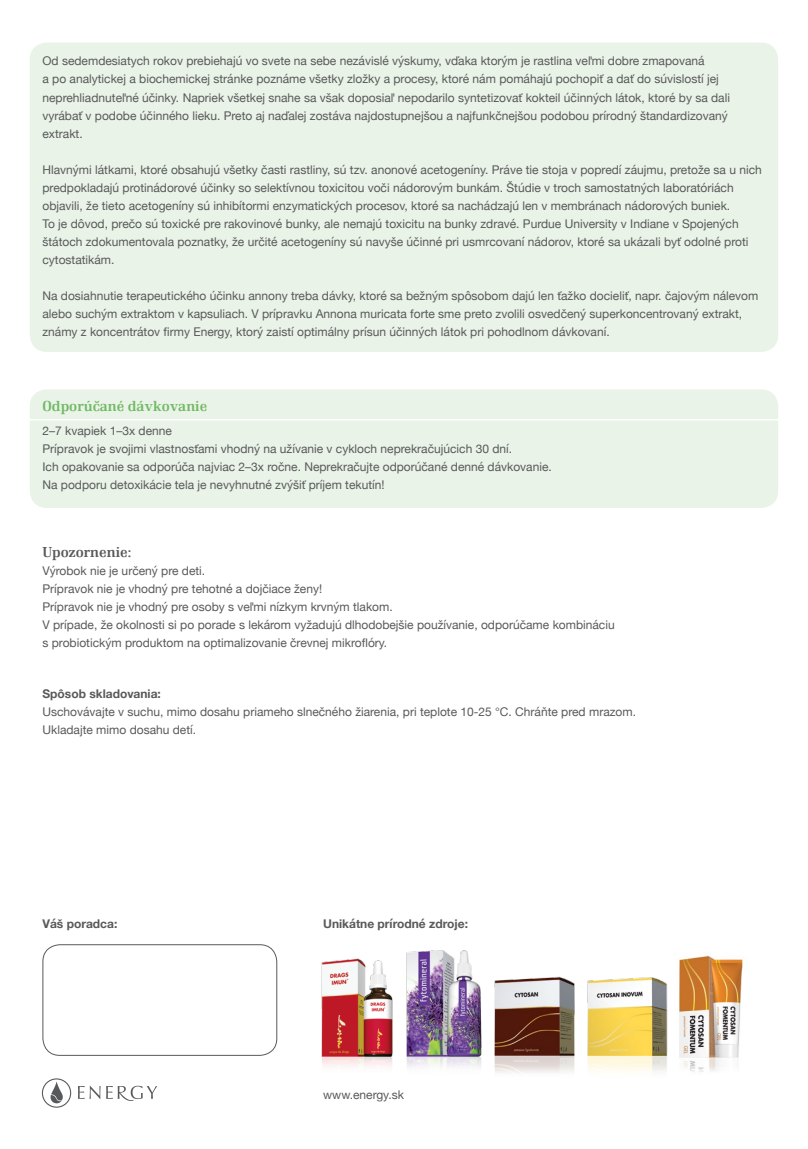
<style>
.page{position:relative;width:808px;height:1149px;background:#fff}
.page>*{position:absolute;margin:0;border:0;box-sizing:border-box;transform-origin:0 0}
.t1{font:500 15px "Renault TCE";color:#70b965}
.t2{font:500 15px "Renault TCE";color:#58595b}
.t3{font:12px/18px "Helvetica Neue";color:#58595b}
.t4{font:700 12px "Helvetica Neue";color:#58595b}
</style>
<div class="page">
<div style="left:30px;top:389px;width:748px;height:118px;background:#eaf3e7;border-radius:17px"></div>
<hr style="left:0;top:419px;width:808px;height:1px;background:#fff">
<div style="left:30px;top:43px;width:748px;height:309px;background:#eaf3e7;border-radius:17px"></div>
<div style="left:43px;top:944px;width:234px;height:111px;border:1px solid #58595b;border-radius:17px"></div>
<svg style="left:42px;top:1078px;width:29px;height:29px"></svg>
<svg style="left:78px;top:1085px;width:79px;height:15px"></svg>
<img style="left:321px;top:958px;width:72px;height:108px">
<img style="left:406px;top:950px;width:76px;height:117px">
<img style="left:494px;top:976px;width:81px;height:97px">
<img style="left:587px;top:977px;width:81px;height:95px">
<img style="left:678px;top:955px;width:66px;height:117px">
<p class="t3" style="left:43px;top:53px;width:689px">Od sedemdesiatych rokov prebiehajú vo svete na sebe nezávislé výskumy, vďaka ktorým je rastlina veľmi dobre zmapovaná<br>a po analytickej a biochemickej stránke poznáme všetky zložky a procesy, ktoré nám pomáhajú pochopiť a dať do súvislostí jej neprehliadnuteľné účinky. Napriek všetkej snahe sa však doposiaľ nepodarilo syntetizovať kokteil účinných látok, ktoré by sa dali vyrábať v podobe účinného lieku. Preto aj naďalej zostáva najdostupnejšou a najfunkčnejšou podobou prírodný štandardizovaný extrakt.</p>
<p class="t3" style="left:43px;top:161px;width:721px">Hlavnými látkami, ktoré obsahujú všetky časti rastliny, sú tzv. anonové acetogeníny. Práve tie stoja v popredí záujmu, pretože sa u nich predpokladajú protinádorové účinky so selektívnou toxicitou voči nádorovým bunkám. Štúdie v troch samostatných laboratóriách objavili, že tieto acetogeníny sú inhibítormi enzymatických procesov, ktoré sa nachádzajú len v membránach nádorových buniek.<br>To je dôvod, prečo sú toxické pre rakovinové bunky, ale nemajú toxicitu na bunky zdravé. Purdue University v Indiane v Spojených štátoch zdokumentovala poznatky, že určité acetogeníny sú navyše účinné pri usmrcovaní nádorov, ktoré sa ukázali byť odolné proti cytostatikám.</p>
<p class="t3" style="left:43px;top:287px;width:717px">Na dosiahnutie terapeutického účinku annony treba dávky, ktoré sa bežným spôsobom dajú len ťažko docieliť, napr. čajovým nálevom alebo suchým extraktom v kapsuliach. V prípravku Annona muricata forte sme preto zvolili osvedčený superkoncentrovaný extrakt, známy z koncentrátov firmy Energy, ktorý zaistí optimálny prísun účinných látok pri pohodlnom dávkovaní.</p>
<p class="t1" style="left:43px;top:397px;width:166px">Odporúčané dávkovanie</p>
<p class="t3" style="left:43px;top:422px;width:131px">2–7 kvapiek 1–3x denne</p>
<p class="t3" style="left:43px;top:440px;width:511px">Prípravok je svojimi vlastnosťami vhodný na užívanie v cykloch neprekračujúcich 30 dní.<br>Ich opakovanie sa odporúča najviac 2–3x ročne. Neprekračujte odporúčané denné dávkovanie.</p>
<p class="t3" style="left:43px;top:476px;width:344px">Na podporu detoxikácie tela je nevyhnutné zvýšiť príjem tekutín!</p>
<p class="t2" style="left:43px;top:543px;width:90px">Upozornenie:</p>
<p class="t3" style="left:43px;top:562px;width:164px">Výrobok nie je určený pre deti.</p>
<p class="t3" style="left:43px;top:580px;width:281px">Prípravok nie je vhodný pre tehotné a dojčiace ženy!</p>
<p class="t3" style="left:43px;top:598px;width:352px">Prípravok nie je vhodný pre osoby s veľmi nízkym krvným tlakom.</p>
<p class="t3" style="left:43px;top:616px;width:574px">V prípade, že okolnosti si po porade s lekárom vyžadujú dlhodobejšie používanie, odporúčame kombináciu s probiotickým produktom na optimalizovanie črevnej mikroflóry.</p>
<p class="t4" style="left:43px;top:683px;width:120px">Spôsob skladovania:</p>
<p class="t3" style="left:43px;top:702px;width:595px">Uschovávajte v suchu, mimo dosahu priameho slnečného žiarenia, pri teplote 10-25 °C. Chráňte pred mrazom.<br>Ukladajte mimo dosahu detí.</p>
<p class="t4" style="left:43px;top:913px;width:76px">Váš poradca:</p>
<p class="t4" style="left:323px;top:913px;width:146px">Unikátne prírodné zdroje:</p>
<p class="t3" style="left:323px;top:1085px;width:82px">www.energy.sk</p>
</div>
